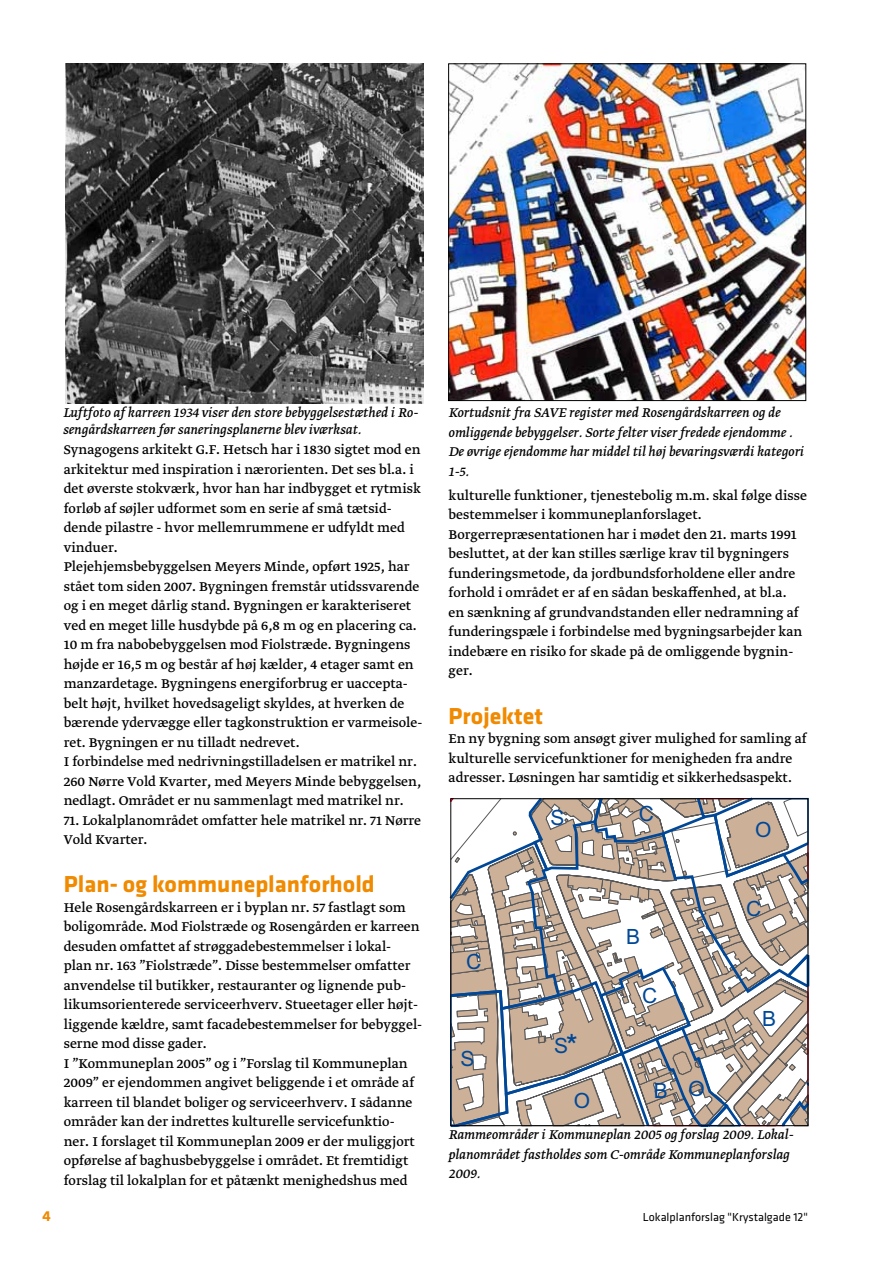
<style>
.page{position:relative;width:893px;height:1263px;background:#fff}
.page>*{position:absolute;margin:0;border:0;box-sizing:border-box;transform-origin:0 0}
.t1{font:700 24px "Klavika";color:#f08a00}
.t2{font:700 24px "Avant Garde Bk BT";color:#004897}
.t3{font:21px "Arial";color:#004897}
.t4{font:15px/19.5px "Greta Text";color:#000}
.t5{font:italic 15px/19.5px "Greta Text";color:#000}
.t6{font:700 15px "Klavika";color:#f08a00}
.t7{font:12px "Klavika";color:#000}
</style>
<div class="page">
<img style="left:66px;top:64px;width:357px;height:339px">
<svg style="left:450px;top:797px;width:360px;height:330px"></svg>
<img style="left:450px;top:65px;width:354px;height:334px">
<div style="left:448px;top:63px;width:358px;height:338px;border:1px solid #000"></div>
<p class="t5" style="left:63px;top:405px;width:356px;line-height:16.5px">Luftfoto af karreen 1934 viser den store bebyggelsestæthed i Ro&shy;sengårdskarreen før saneringsplanerne blev iværksat.</p>
<p class="t4" style="left:64px;top:441px;width:360px">Synagogens arkitekt G.F. Hetsch har i 1830 sigtet mod en arkitektur med inspiration i nærorienten. Det ses bl.a. i det øverste stokværk, hvor han har indbygget et rytmisk forløb af søjler udformet som en serie af små tætsid&shy;dende pilastre - hvor mellemrummene er udfyldt med vinduer.<br>Plejehjemsbebyggelsen Meyers Minde, opført 1925, har stået tom siden 2007. Bygningen fremstår utidssvarende og i en meget dårlig stand. Bygningen er karakteriseret ved en meget lille husdybde på 6,8 m og en placering ca.<br>10 m fra nabobebyggelsen mod Fiolstræde. Bygningens højde er 16,5 m og består af høj kælder, 4 etager samt en manzardetage. Bygningens energiforbrug er uaccepta&shy;belt højt, hvilket hovedsageligt skyldes, at hverken de bærende ydervægge eller tagkonstruktion er varmeisole&shy;ret. Bygningen er nu tilladt nedrevet.<br>I forbindelse med nedrivningstilladelsen er matrikel nr.<br>260 Nørre Vold Kvarter, med Meyers Minde bebyggelsen, nedlagt. Området er nu sammenlagt med matrikel nr.</p>
<p class="t4" style="left:64px;top:811px;width:359px">71. Lokalplanområdet omfatter hele matrikel nr. 71 Nørre<br>Vold Kvarter.</p>
<h1 class="t1" style="left:64px;top:875px;width:313px">Plan- og kommuneplanforhold</h1>
<p class="t4" style="left:64px;top:898px;width:360px">Hele Rosengårdskarreen er i byplan nr. 57 fastlagt som boligområde. Mod Fiolstræde og Rosengården er karreen desuden omfattet af strøggadebestemmelser i lokal&shy;plan nr. 163 ”Fiolstræde”. Disse bestemmelser omfatter anvendelse til butikker, restauranter og lignende pub&shy;likumsorienterede serviceerhverv. Stueetager eller højt&shy;liggende kældre, samt facadebestemmelser for bebyggel&shy;serne mod disse gader.<br>I ”Kommuneplan 2005” og i ”Forslag til Kommuneplan 2009” er ejendommen angivet beliggende i et område af karreen til blandet boliger og serviceerhverv. I sådanne områder kan der indrettes kulturelle servicefunktio&shy;ner. I forslaget til Kommuneplan 2009 er der muliggjort opførelse af baghusbebyggelse i området. Et fremtidigt forslag til lokalplan for et påtænkt menighedshus med</p>
<p class="t5" style="left:449px;top:404px;width:357px">Kortudsnit fra SAVE register med Rosengårdskarreen og de omliggende bebyggelser. Sorte felter viser fredede ejendomme .<br>De øvrige ejendomme har middel til høj bevaringsværdi kategori 1-5.</p>
<p class="t4" style="left:449px;top:486px;width:360px">kulturelle funktioner, tjenestebolig m.m. skal følge disse bestemmelser i kommuneplanforslaget.<br>Borgerrepræsentationen har i mødet den 21. marts 1991 besluttet, at der kan stilles særlige krav til bygningers funderingsmetode, da jordbundsforholdene eller andre forhold i området er af en sådan beskaffenhed, at bl.a.<br>en sænkning af grundvandstanden eller nedramning af funderingspæle i forbindelse med bygningsarbejder kan indebære en risiko for skade på de omliggende bygnin&shy;ger.</p>
<h1 class="t1" style="left:449px;top:706px;width:96px">Projektet</h1>
<p class="t4" style="left:449px;top:730px;width:360px">En ny bygning som ansøgt giver mulighed for samling af kulturelle servicefunktioner for menigheden fra andre adresser. Løsningen har samtidig et sikkerhedsaspekt.</p>
<h2 class="t3" style="left:466px;top:953px;width:17px">C</h2>
<h2 class="t3" style="left:460px;top:1051px;width:16px">S</h2>
<h2 class="t3" style="left:550px;top:809px;width:16px">S</h2>
<h2 class="t3" style="left:639px;top:806px;width:17px">C</h2>
<h1 class="t2" style="left:566px;top:1029px;width:13px">*</h1>
<h2 class="t3" style="left:554px;top:1037px;width:16px">S</h2>
<h2 class="t3" style="left:574px;top:1092px;width:18px">O</h2>
<h2 class="t3" style="left:626px;top:928px;width:16px">B</h2>
<h2 class="t3" style="left:642px;top:988px;width:17px">C</h2>
<h2 class="t3" style="left:654px;top:1082px;width:16px">B</h2>
<h2 class="t3" style="left:688px;top:1080px;width:18px">O</h2>
<h2 class="t3" style="left:755px;top:822px;width:18px">O</h2>
<h2 class="t3" style="left:746px;top:900px;width:17px">C</h2>
<h2 class="t3" style="left:762px;top:1010px;width:16px">B</h2>
<p class="t5" style="left:449px;top:1126px;width:346px">Rammeområder i Kommuneplan 2005 og forslag 2009. Lokal&shy;planområdet fastholdes som C-område Kommuneplanforslag<br>2009.</p>
<p class="t6" style="left:43px;top:1210px;width:10px">4</p>
<p class="t7" style="left:643px;top:1212px;width:166px">Lokalplanforslag "Krystalgade 12"</p>
</div>
